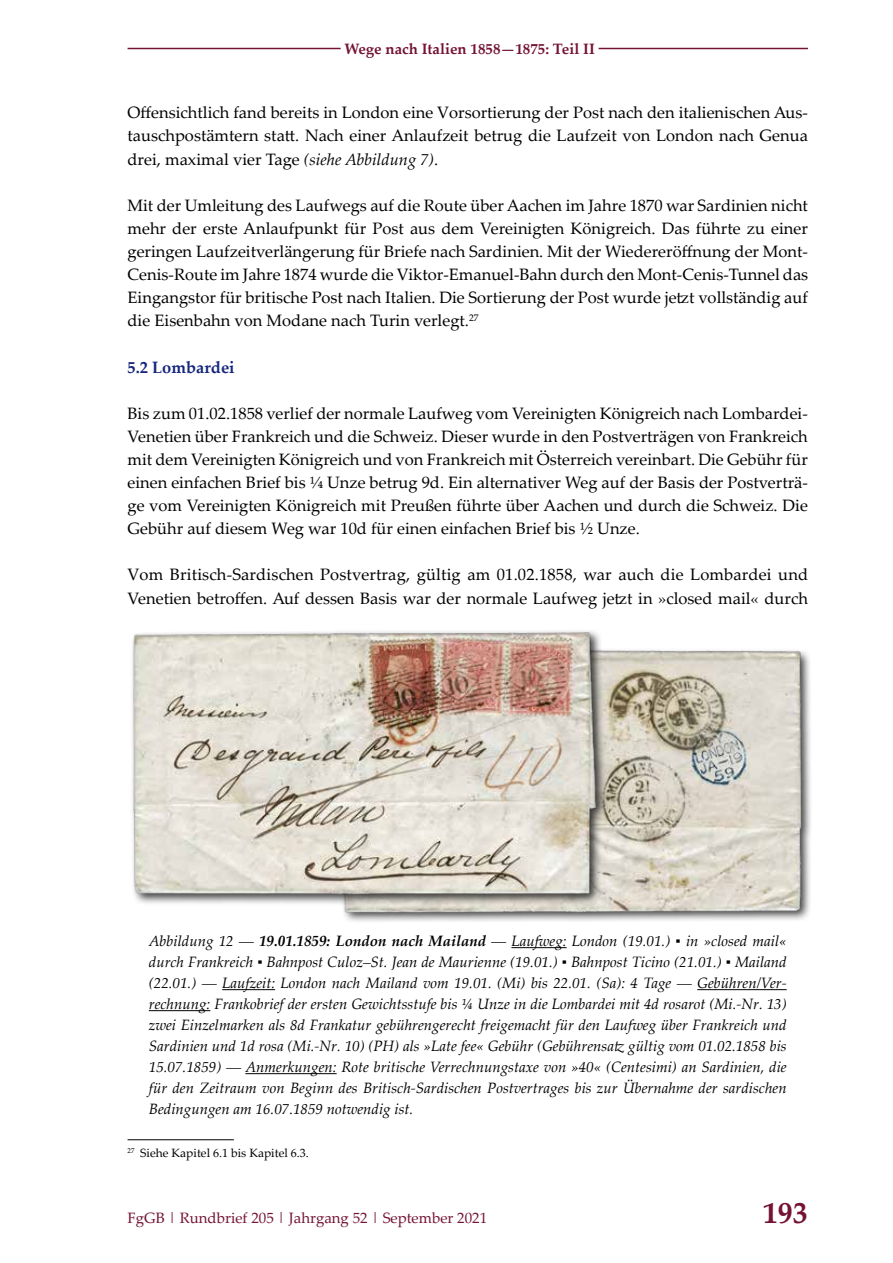
<style>
.page{position:relative;width:893px;height:1263px;background:#fff}
.page>*{position:absolute;margin:0;border:0;box-sizing:border-box;transform-origin:0 0}
.t1{font:700 30px "Palatino Linotype";color:#741333}
.t2{font:16.5px/23.1px "Palatino Linotype";color:#000;text-align:justify}
.t3{font:700 16.5px "Palatino Linotype";color:#15277d}
.t4{font:italic 15px/21px "Palatino Linotype";color:#000;text-align:justify}
.t5{font:15px "Palatino Linotype";color:#741333}
.t6{font:700 15px "Palatino Linotype";color:#741333}
.t7{font:12px "Palatino Linotype";color:#000}
.s1{font-style:italic}
.s2{font-weight:700}
</style>
<div class="page">
<div style="left:335px;top:647px;width:478px;height:276px;background:#000;opacity:.75"></div>
<img style="left:336px;top:648px;width:469px;height:265px">
<hr style="left:128px;top:48px;width:213px;height:1px;background:#741333">
<hr style="left:599px;top:48px;width:209px;height:1px;background:#741333">
<div style="left:130px;top:629px;width:477px;height:277px;background:#000;opacity:.75"></div>
<img style="left:130px;top:629px;width:470px;height:267px">
<hr style="left:511px;top:947px;width:56px;height:1px;background:#000">
<hr style="left:222px;top:989px;width:53px;height:1px;background:#000">
<hr style="left:697px;top:989px;width:90px;height:1px;background:#000">
<hr style="left:149px;top:1010px;width:61px;height:1px;background:#000">
<hr style="left:245px;top:1073px;width:92px;height:1px;background:#000">
<hr style="left:128px;top:1139px;width:106px;height:1px;background:#000">
<p class="t6" style="left:344px;top:38px;width:252px">Wege nach Italien 1858—1875: Teil II</p>
<p class="t2" style="left:128px;top:101px;width:682px">Offensichtlich fand bereits in London eine Vorsortierung der Post nach den italienischen Aus&shy;tauschpostämtern statt. Nach einer Anlaufzeit betrug die Laufzeit von London nach Genua drei, maximal vier Tage <span class="s1">(siehe Abbildung 7)</span>.</p>
<p class="t2" style="left:128px;top:193px;width:682px">Mit der Umleitung des Laufwegs auf die Route über Aachen im Jahre 1870 war Sardinien nicht mehr der erste Anlaufpunkt für Post aus dem Vereinigten Königreich. Das führte zu einer geringen Laufzeitverlängerung für Briefe nach Sardinien. Mit der Wiedereröffnung der Mont-Cenis-Route im Jahre 1874 wurde die Viktor-Emanuel-Bahn durch den Mont-Cenis-Tunnel das Eingangstor für britische Post nach Italien. Die Sortierung der Post wurde jetzt vollständig auf die Eisenbahn von Modane nach Turin verlegt.<sup>27</sup></p>
<p class="t3" style="left:128px;top:355px;width:109px">5.2 Lombardei</p>
<p class="t2" style="left:128px;top:401px;width:682px">Bis zum 01.02.1858 verlief der normale Laufweg vom Vereinigten Königreich nach Lombardei-Venetien über Frankreich und die Schweiz. Dieser wurde in den Postverträgen von Frankreich mit dem Vereinigten Königreich und von Frankreich mit Österreich vereinbart. Die Gebühr für einen einfachen Brief bis ¼ Unze betrug 9d. Ein alternativer Weg auf der Basis der Postverträ&shy;ge vom Vereinigten Königreich mit Preußen führte über Aachen und durch die Schweiz. Die Gebühr auf diesem Weg war 10d für einen einfachen Brief bis ½ Unze.</p>
<p class="t2" style="left:128px;top:563px;width:682px">Vom Britisch-Sardischen Postvertrag, gültig am 01.02.1858, war auch die Lombardei und<br>Venetien betroffen. Auf dessen Basis war der normale Laufweg jetzt in »closed mail« durch</p>
<p class="t4" style="left:149px;top:930px;width:639px">Abbildung 12 ― <span class="s2">19.01.1859: London nach Mailand</span> ― Laufweg: London (19.01.) ▪ in »closed mail« durch Frankreich ▪ Bahnpost Culoz–St. Jean de Maurienne (19.01.) ▪ Bahnpost Ticino (21.01.) ▪ Mailand (22.01.) ― Laufzeit: London nach Mailand vom 19.01. (Mi) bis 22.01. (Sa): 4 Tage ― Gebühren/Ver&shy;rechnung: Frankobrief der ersten Gewichtsstufe bis ¼ Unze in die Lombardei mit 4d rosarot (Mi.-Nr. 13) zwei Einzelmarken als 8d Frankatur gebührengerecht freigemacht für den Laufweg über Frankreich und Sardinien und 1d rosa (Mi.-Nr. 10) (PH) als »Late fee« Gebühr (Gebührensatz gültig vom 01.02.1858 bis 15.07.1859) ― Anmerkungen: Rote britische Verrechnungstaxe von »40« (Centesimi) an Sardinien, die für den Zeitraum von Beginn des Britisch-Sardischen Postvertrages bis zur Übernahme der sardischen Bedingungen am 16.07.1859 notwendig ist.</p>
<p class="t7" style="left:128px;top:1144px;width:183px"><sup>27</sup> Siehe Kapitel 6.1 bis Kapitel 6.3.</p>
<p class="t5" style="left:128px;top:1207px;width:361px">FgGB | Rundbrief 205 | Jahrgang 52 | September 2021</p>
<h1 class="t1" style="left:763px;top:1192px;width:46px">193</h1>
</div>
